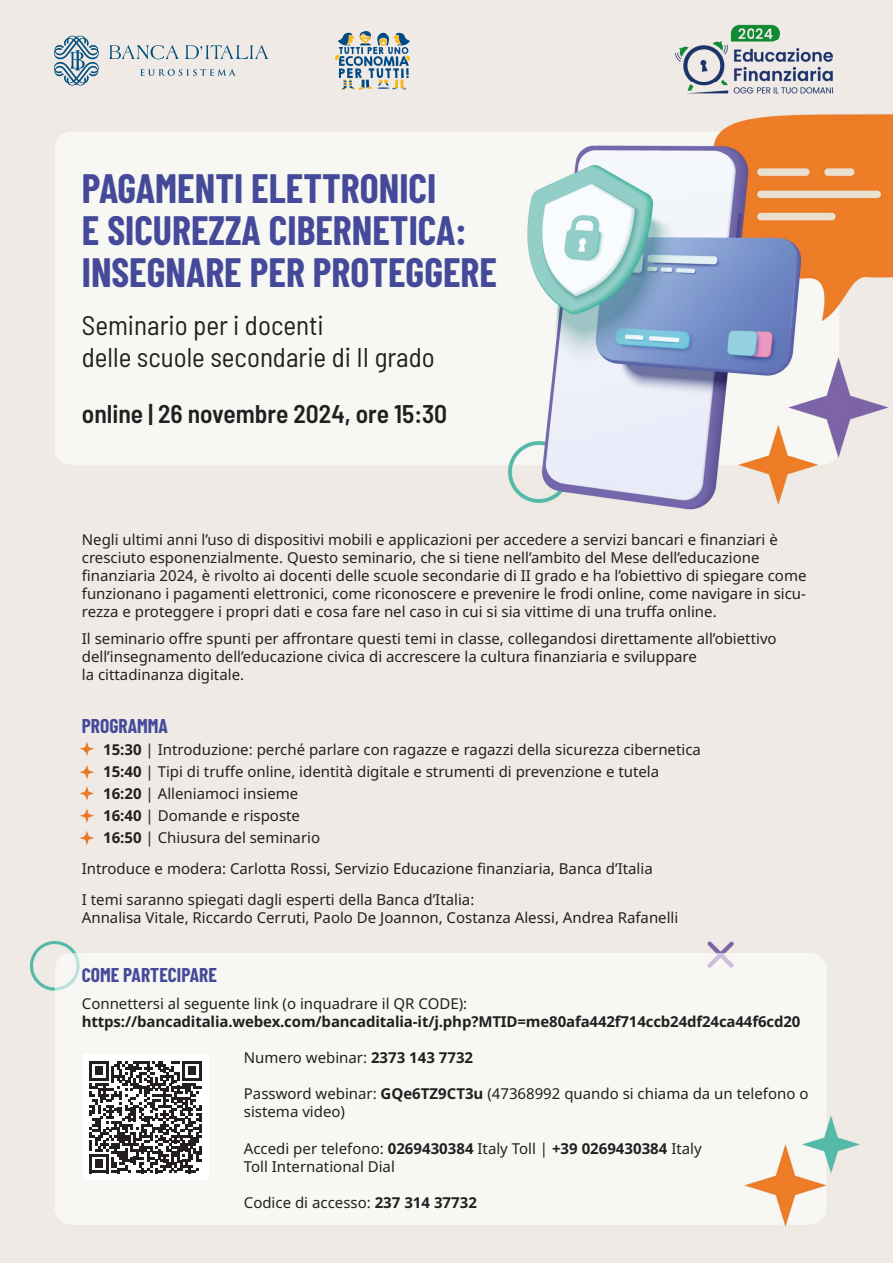
<style>
.page{position:relative;width:893px;height:1263px;background:#fff}
.page>*{position:absolute;margin:0;border:0;box-sizing:border-box;transform-origin:0 0}
.t1{font:700 40.05px "Barlow Condensed";color:#444a99}
.t2{font:semi-condensed 27px/31.5px "Barlow";color:#231f20}
.t3{font:600 semi-condensed 25.5px "Barlow";color:#231f20}
.t4{font:700 19.5px "Barlow Condensed";color:#444a99}
.t5{font:15px/18px "Noto Sans";color:#231f20}
.t6{font:700 15px "Noto Sans";letter-spacing:-.01em;color:#231f20}
.s1{font-weight:700}
.s2{font-size:18.9px}
</style>
<div class="page">
<img style="left:0;top:0;width:892px;height:1263px">
<img style="left:666px;top:0;width:177px;height:125px">
<svg style="left:109px;top:45px;width:70px;height:14px"></svg>
<svg style="left:185px;top:45px;width:83px;height:14px"></svg>
<svg style="left:140px;top:69px;width:96px;height:7px"></svg>
<svg style="left:54px;top:36px;width:45px;height:50px;background:#9fb5c2"></svg>
<svg style="left:335px;top:31px;width:75px;height:59px;background:#aab8bc"></svg>
<svg style="left:80px;top:741px;width:14px;height:15px"></svg>
<svg style="left:80px;top:765px;width:14px;height:14px"></svg>
<svg style="left:80px;top:786px;width:14px;height:15px"></svg>
<svg style="left:80px;top:808px;width:14px;height:15px"></svg>
<svg style="left:80px;top:831px;width:14px;height:14px"></svg>
<div style="left:83px;top:1055px;width:125px;height:125px;background:#fff"></div>
<svg style="left:90px;top:1061px;width:112px;height:112px"></svg>
<p class="t1" style="left:82px;top:160px;width:356px">PAGAMENTI ELETTRONICI</p>
<p class="t1" style="left:82px;top:202px;width:386px">E SICUREZZA CIBERNETICA:</p>
<p class="t1" style="left:82px;top:244px;width:417px">INSEGNARE PER PROTEGGERE</p>
<p class="t2" style="left:82px;top:308px;width:354px">Seminario per i docenti<br>delle scuole secondarie di II grado</p>
<p class="t3" style="left:82px;top:395px;width:367px">online | 26 novembre 2024, ore 15:30</p>
<p class="t5" style="left:82px;top:531px;width:726px">Negli ultimi anni l’uso di dispositivi mobili e applicazioni per accedere a servizi bancari e finanziari è cresciuto esponenzialmente. Questo seminario, che si tiene nell’ambito del Mese dell’educazione finanziaria 2024, è rivolto ai docenti delle scuole secondarie di II grado e ha l’obiettivo di spiegare come funzionano i pagamenti elettronici, come riconoscere e prevenire le frodi online, come navigare in sicu&shy;rezza e proteggere i propri dati e cosa fare nel caso in cui si sia vittime di una truffa online.</p>
<p class="t5" style="left:82px;top:630px;width:696px">Il seminario offre spunti per affrontare questi temi in classe, collegandosi direttamente all’obiettivo dell’insegnamento dell’educazione civica di accrescere la cultura finanziaria e sviluppare<br>la cittadinanza digitale.</p>
<p class="t4" style="left:82px;top:712px;width:88px">PROGRAMMA</p>
<p class="t5" style="left:84px;top:741px;width:618px"><span class="s1">• 15:30</span> | Introduzione: perché parlare con ragazze e ragazzi della sicurezza cibernetica</p>
<p class="t5" style="left:84px;top:763px;width:577px"><span class="s1">• 15:40</span> | Tipi di truffe online, identità digitale e strumenti di prevenzione e tutela</p>
<p class="t5" style="left:84px;top:785px;width:216px"><span class="s1">• 16:20</span> | Alleniamoci insieme</p>
<p class="t5" style="left:84px;top:807px;width:218px"><span class="s1">• 16:40</span> | Domande e risposte</p>
<p class="t5" style="left:84px;top:829px;width:238px"><span class="s1">• 16:50</span> | Chiusura del seminario</p>
<p class="t5" style="left:82px;top:860px;width:572px">Introduce e modera: Carlotta Rossi, Servizio Educazione finanziaria, Banca d’Italia</p>
<p class="t5" style="left:82px;top:891px;width:598px">I temi saranno spiegati dagli esperti della Banca d’Italia:<br>Annalisa Vitale, Riccardo Cerruti, Paolo De Joannon, Costanza Alessi, Andrea Rafanelli</p>
<p class="t4" style="left:82px;top:961px;width:137px"><span class="s2">C</span>OME PARTECIPARE</p>
<p class="t5" style="left:82px;top:994px;width:387px">Connettersi al seguente link (o inquadrare il QR CODE):</p>
<p class="t6" style="left:82px;top:1010px;width:720px">https://bancaditalia.webex.com/bancaditalia-it/j.php?MTID=me80afa442f714ccb24df24ca44f6cd20</p>
<p class="t5" style="left:244px;top:1049px;width:231px">Numero webinar: <span class="s1">2373 143 7732</span></p>
<p class="t5" style="left:244px;top:1085px;width:566px">Password webinar: <span class="s1">GQe6TZ9CT3u</span> (47368992 quando si chiama da un telefono o sistema video)</p>
<p class="t5" style="left:244px;top:1139px;width:459px">Accedi per telefono: <span class="s1">0269430384</span> Italy Toll | <span class="s1">+39 0269430384</span> Italy<br>Toll International Dial</p>
<p class="t5" style="left:244px;top:1194px;width:235px">Codice di accesso: <span class="s1">237 314 37732</span></p>
</div>
